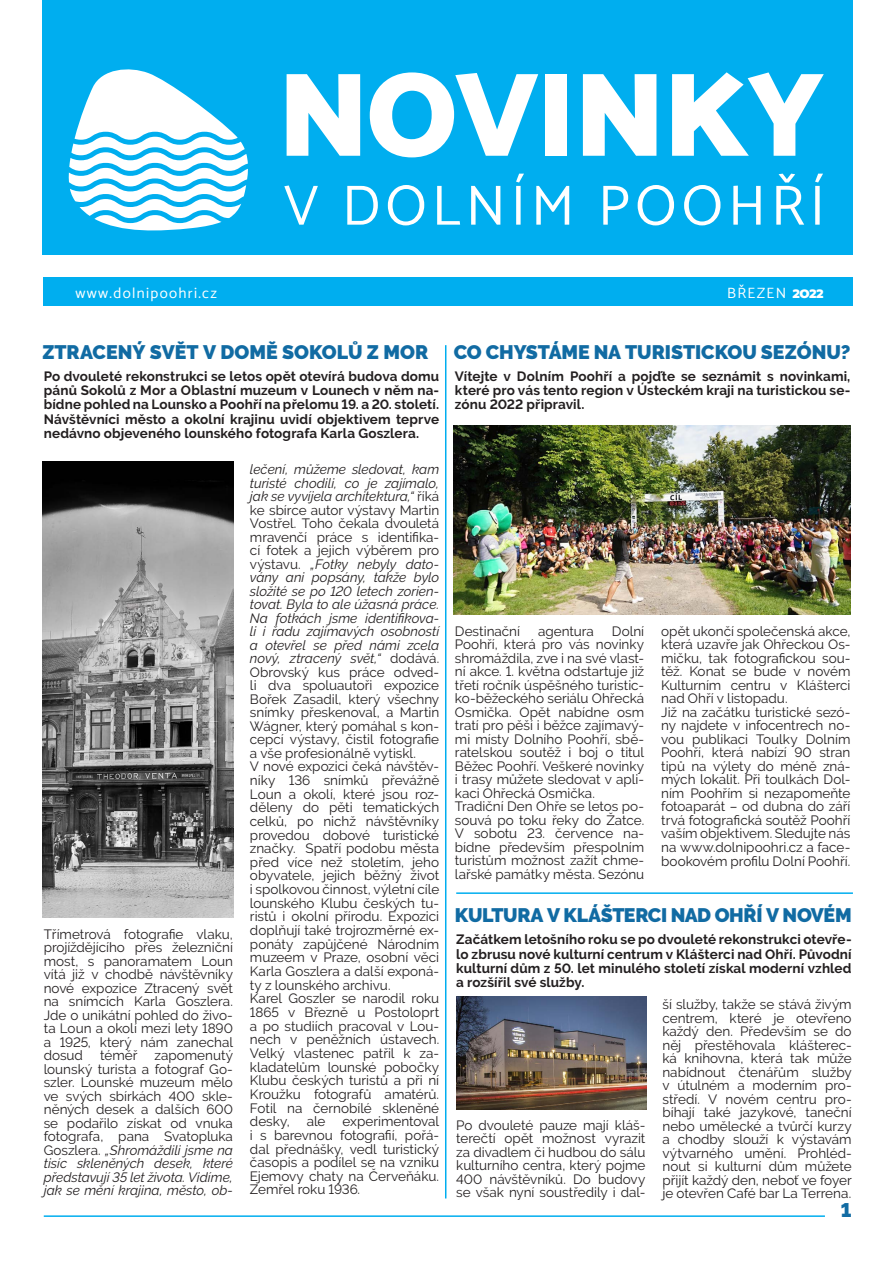
<style>
.page{position:relative;width:893px;height:1263px;background:#fff}
.page>*{position:absolute;margin:0;border:0;box-sizing:border-box;transform-origin:0 0}
.t1{font:900 120px "Catamaran";letter-spacing:-.03em;color:#fff}
.t2{font:57px "Catamaran";letter-spacing:.09em;color:#fff}
.TEXT{font:900 19.5px "Raleway";letter-spacing:-.005em;color:#116ba3}
.t3{font:15px "Catamaran";letter-spacing:.09em;color:#fff}
.TEXT-2{font:13.5px/13.5px "Raleway";color:#231f20;text-align:justify}
.TEXT-3{font:700 13.5px/14.4px "Raleway";letter-spacing:.01em;color:#231f20;text-align:justify}
.s1{font-weight:900}
.s2{font-style:italic}
</style>
<div class="page">
<div style="left:43px;top:0;width:810px;height:254px;background:#00aeef"></div>
<div style="left:44px;top:277px;width:809px;height:29px;background:#00aeef"></div>
<svg style="left:69px;top:69px;width:179px;height:162px"></svg>
<img style="left:43px;top:461px;width:190px;height:457px">
<img style="left:454px;top:426px;width:396px;height:189px">
<img style="left:456px;top:996px;width:191px;height:114px">
<hr style="left:445px;top:345px;width:1px;height:853px;background:#00aeef">
<hr style="left:456px;top:892px;width:397px;height:2px;background:#00aeef">
<hr style="left:44px;top:1215px;width:781px;height:2px;background:#00aeef">
<p class="t1" style="left:277px;top:24px;width:549px">NOVINKY</p>
<p class="t2" style="left:284px;top:162px;width:543px">V DOLNÍM POOHŘÍ</p>
<p class="t3" style="left:75px;top:281px;width:143px">www.dolnipoohri.cz</p>
<p class="t3" style="left:727px;top:281px;width:98px">BŘEZEN <span class="s1">2022</span></p>
<p class="TEXT" style="left:43px;top:340px;width:387px">ZTRACENÝ SVĚT V DOMĚ SOKOLŮ Z MOR</p>
<p class="TEXT-3" style="left:44px;top:369px;width:397px">Po dvouleté rekonstrukci se letos opět otevírá budova domu pánů Sokolů z Mor a Oblastní muzeum v Lounech v něm na&shy;bídne pohled na Lounsko a Poohří na přelomu 19. a 20. století.</p>
<p class="TEXT-3" style="left:44px;top:412px;width:397px">Návštěvníci město a okolní krajinu uvidí objektivem teprve nedávno objeveného lounského fotografa Karla Goszlera.</p>
<p class="TEXT-2" style="left:44px;top:927px;width:191px">Třímetrová fotografie vlaku, projíždějícího přes železniční most, s panoramatem Loun vítá již v chodbě návštěvníky nové expozice Ztracený svět na snímcích Karla Goszlera.<br>Jde o unikátní pohled do živo&shy;ta Loun a okolí mezi lety 1890 a 1925, který nám zanechal dosud</p>
<p class="TEXT-2" style="left:44px;top:1049px;width:191px;text-indent:111px">zapomenutý lounský turista a fotograf Go&shy;szler. Lounské muzeum mělo ve svých sbírkách 400 skle&shy;něných desek a dalších 600 se podařilo získat od vnuka fotografa, pana Svatopluka Goszlera. <span class="s2">„Shromáždili jsme na tisíc skleněných desek, které představují 35 let života. Vidíme, jak se mění krajina, město, ob-</span></p>
<p class="TEXT-2" style="left:100px;top:1049px;width:39px">téměř</p>
<p class="TEXT-2" style="left:250px;top:462px;width:191px"><span class="s2">lečení, můžeme sledovat, kam turisté chodili, co je zajímalo, jak se vyvíjela architektura,“</span> říká ke sbírce autor výstavy Martin Vostřel. Toho čekala dvouletá mravenčí práce s identifika&shy;cí fotek a jejich výběrem pro výstavu. <span class="s2">„Fotky nebyly dato&shy;vány ani popsány, takže bylo složité se po 120 letech zorien&shy;tovat. Byla to ale úžasná práce.<br>Na fotkách jsme identifikova&shy;li i řadu zajímavých osobností a otevřel se před námi zcela nový, ztracený svět,“</span> dodává.<br>Obrovský kus práce odved&shy;li dva spoluautoři expozice Bořek Zasadil, který všechny snímky přeskenoval, a Martin Wágner, který pomáhal s kon&shy;cepcí výstavy, čistil fotografie a vše profesionálně vytiskl.</p>
<p class="TEXT-2" style="left:250px;top:760px;width:191px">V nové expozici čeká návštěv&shy;níky 136 snímků převážně Loun a okolí, které jsou roz&shy;děleny do pěti tematických celků, po nichž návštěvníky provedou dobové turistické značky. Spatří podobu města před více než stoletím, jeho obyvatele, jejich běžný život i spolkovou činnost, výletní cíle lounského Klubu českých tu&shy;ristů i okolní přírodu. Expozici doplňují také trojrozměrné ex&shy;ponáty zapůjčené Národním muzeem v Praze, osobní věci Karla Goszlera a další exponá&shy;ty z lounského archivu.</p>
<p class="TEXT-2" style="left:250px;top:992px;width:191px">Karel Goszler se narodil roku 1865 v Březně u Postoloprt a po studiích pracoval v Lou&shy;nech v peněžních ústavech.<br>Velký vlastenec patřil k za&shy;kladatelům lounské pobočky Klubu českých turistů a při ní Kroužku fotografů amatérů.<br>Fotil na černobílé skleněné desky,</p>
<p class="TEXT-2" style="left:250px;top:1114px;width:191px;text-indent:93px">experimentoval i s barevnou fotografií, pořá&shy;dal přednášky, vedl turistický časopis a podílel se na vzniku Ejemovy chaty na Červeňáku.<br>Zemřel roku 1936.</p>
<p class="TEXT-2" style="left:307px;top:1115px;width:20px">ale</p>
<p class="TEXT" style="left:454px;top:340px;width:398px">CO CHYSTÁME NA TURISTICKOU SEZÓNU?</p>
<p class="TEXT-3" style="left:455px;top:369px;width:397px">Vítejte v Dolním Poohří a pojďte se seznámit s novinkami, které pro vás tento region v Ústeckém kraji na turistickou se&shy;zónu 2022 připravil.</p>
<p class="TEXT-2" style="left:455px;top:624px;width:191px;text-indent:157px">Dolní Poohří, která pro vás novinky shromáždila, zve i na své vlast&shy;ní akce. 1. května odstartuje již třetí ročník úspěšného turistic&shy;ko-běžeckého seriálu Ohřecká Osmička. Opět nabídne osm tratí pro pěší i běžce zajímavý&shy;mi místy Dolního Poohří, sbě&shy;ratelskou soutěž i boj o titul Běžec Poohří. Veškeré novinky i trasy můžete sledovat v apli&shy;kaci Ohřecká Osmička.</p>
<p class="TEXT-2" style="left:455px;top:800px;width:191px">Tradiční Den Ohře se letos po&shy;souvá po toku řeky do Žatce.<br>V sobotu 23. července na&shy;bídne především přespolním turistům možnost zažít chme&shy;lařské památky města. Sezónu</p>
<p class="TEXT-2" style="left:455px;top:624px;width:67px">Destinační</p>
<p class="TEXT-2" style="left:538px;top:624px;width:57px">agentura</p>
<p class="TEXT-2" style="left:661px;top:624px;width:191px">opět ukončí společenská akce, která uzavře jak Ohřeckou Os&shy;mičku, tak fotografickou sou&shy;těž. Konat se bude v novém Kulturním centru v Klášterci nad Ohří v listopadu.</p>
<p class="TEXT-2" style="left:661px;top:705px;width:191px">Již na začátku turistické sezó&shy;ny najdete v infocentrech no&shy;vou publikaci Toulky Dolním Poohří, která nabízí 90 stran tipů na výlety do méně zná&shy;mých lokalit. Při toulkách Dol&shy;ním Poohřím si nezapomeňte fotoaparát – od dubna do září trvá fotografická soutěž Poohří vaším objektivem. Sledujte nás na www.dolnipoohri.cz a face&shy;bookovém profilu Dolní Poohří.</p>
<p class="TEXT" style="left:455px;top:904px;width:398px">KULTURA V KLÁŠTERCI NAD OHŘÍ V NOVÉM</p>
<p class="TEXT-3" style="left:456px;top:932px;width:397px">Začátkem letošního roku se po dvouleté rekonstrukci otevře&shy;lo zbrusu nové kulturní centrum v Klášterci nad Ohří. Původní kulturní dům z 50. let minulého století získal moderní vzhled a rozšířil své služby.</p>
<p class="TEXT-2" style="left:456px;top:1118px;width:191px">Po dvouleté pauze mají kláš&shy;terečtí opět možnost vyrazit za divadlem či hudbou do sálu kulturního centra, který pojme 400 návštěvníků. Do budovy se však nyní soustředily i dal-</p>
<p class="TEXT-2" style="left:662px;top:998px;width:191px">ší služby, takže se stává živým centrem, které je otevřeno každý den. Především se do něj přestěhovala klášterec&shy;ká knihovna, která tak může nabídnout čtenářům služby v útulném a moderním pro&shy;středí. V novém centru pro&shy;bíhají také jazykové, taneční nebo umělecké a tvůrčí kurzy a chodby slouží k výstavám výtvarného umění. Prohléd&shy;nout si kulturní dům můžete přijít každý den, neboť ve foyer je otevřen Café bar La Terrena.</p>
<p class="TEXT" style="left:841px;top:1199px;width:12px">1</p>
</div>
